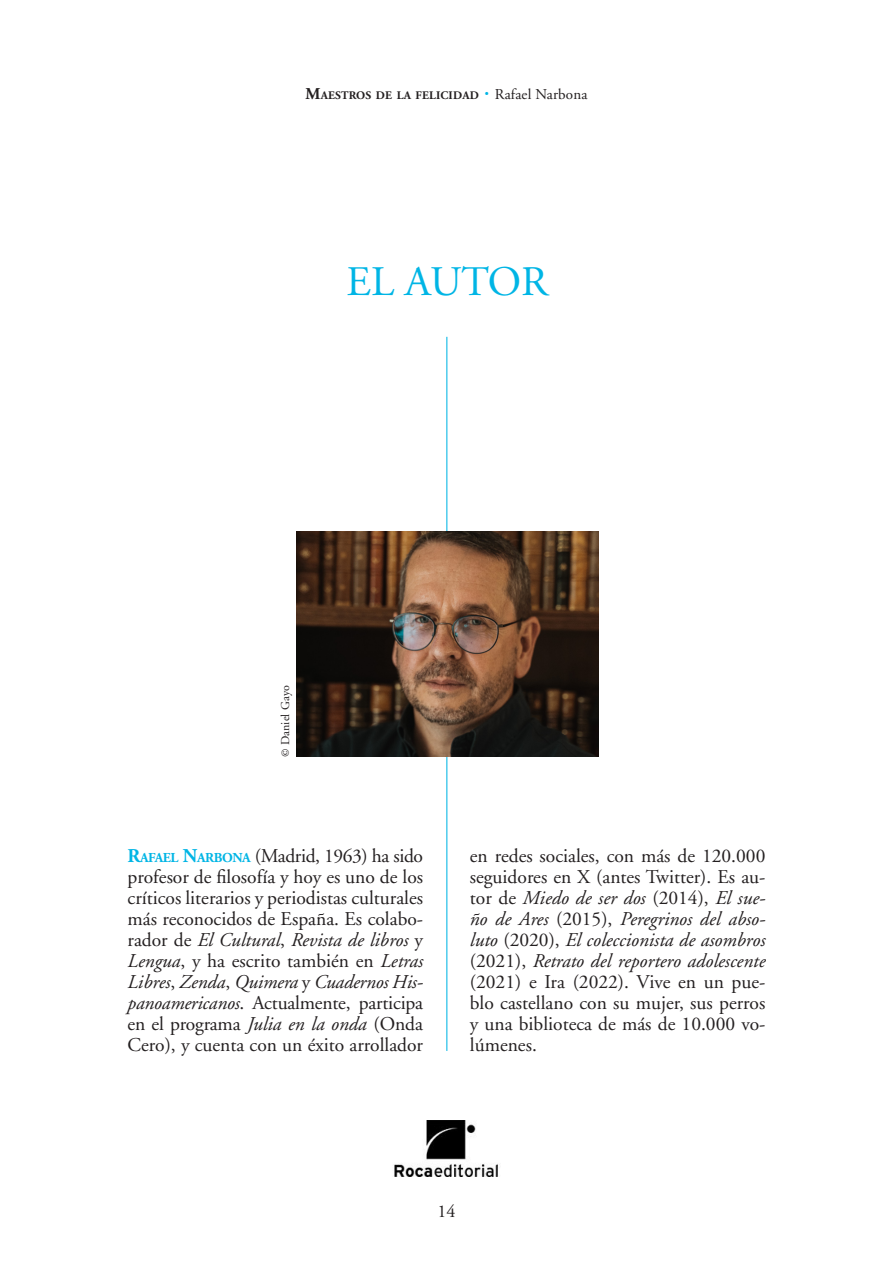
<style>
.page{position:relative;width:893px;height:1263px;background:#fff}
.page>*{position:absolute;margin:0;border:0;box-sizing:border-box;transform-origin:0 0}
.epígrafes{font:42px "Adobe Garamond";color:#00b5e5}
.General{font:19.5px/21px "Adobe Garamond";color:#231f20;text-align:justify}
.t1{font:18px "Adobe Garamond";color:#231f20}
.t2{font:15px "Adobe Garamond";letter-spacing:.01em;color:#231f20}
.t3{font:12px "Adobe Garamond";letter-spacing:.005em;color:#231f20}
.t4{font:700 11.55px "Adobe Garamond";letter-spacing:.015em;color:#231f20}
.s1{font-size:16.5px}
.s2{font-size:27px;color:#00b5e5}
.s3{font-family:"Minion Pro"}
.s4{font-weight:700;color:#00b5e5}
.s5{font-weight:700;font-size:13.65px;color:#00b5e5}
.s6{font-style:italic}
</style>
<div class="page">
<img style="left:394px;top:1121px;width:106px;height:56px">
<hr style="left:446px;top:337px;width:1px;height:714px;background:#00b5e5">
<img style="left:297px;top:532px;width:301px;height:225px">
<p class="t4" style="left:306px;top:89px;width:175px"><span class="s1">M</span>AESTROS DE LA FELICIDAD</p>
<p class="t2" style="left:484px;top:86px;width:105px"><span class="s2">·</span> Rafael Narbona</p>
<p class="epígrafes" style="left:346px;top:259px;width:203px">EL AUTOR</p>
<p class="t3" style="left:279px;top:757px;width:73px;rotate:-90deg"><span class="s3">©</span> Daniel Gayo</p>
<p class="General" style="left:128px;top:846px;width:297px"><span class="s4">R</span><span class="s5">AFAEL</span> <span class="s4">N</span><span class="s5">ARBONA</span> (Madrid, 1963) ha sido profesor de filosofía y hoy es uno de los críticos literarios y periodistas culturales más reconocidos de España. Es colabo&shy;rador de <span class="s6">El Cultural</span>, <span class="s6">Revista de libros</span> y <span class="s6">Lengua</span>, y ha escrito también en <span class="s6">Letras Libres</span>, <span class="s6">Zenda</span>, <span class="s6">Quimera</span> y <span class="s6">Cuadernos His&shy;panoamericanos</span>. Actualmente, participa en el programa <span class="s6">Julia en la onda</span> (Onda Cero), y cuenta con un éxito arrollador</p>
<p class="General" style="left:470px;top:846px;width:297px">en redes sociales, con más de 120.000 seguidores en X (antes Twitter). Es au&shy;tor de <span class="s6">Miedo de ser dos</span> (2014), <span class="s6">El sue&shy;ño de Ares</span> (2015), <span class="s6">Peregrinos del abso&shy;luto</span> (2020), <span class="s6">El coleccionista de asombros </span>(2021), <span class="s6">Retrato del reportero adolescente </span>(2021) e Ira (2022). Vive en un pue&shy;blo castellano con su mujer, sus perros y una biblioteca de más de 10.000 vo&shy;lúmenes.</p>
<p class="t1" style="left:437px;top:1201px;width:19px">14</p>
</div>
